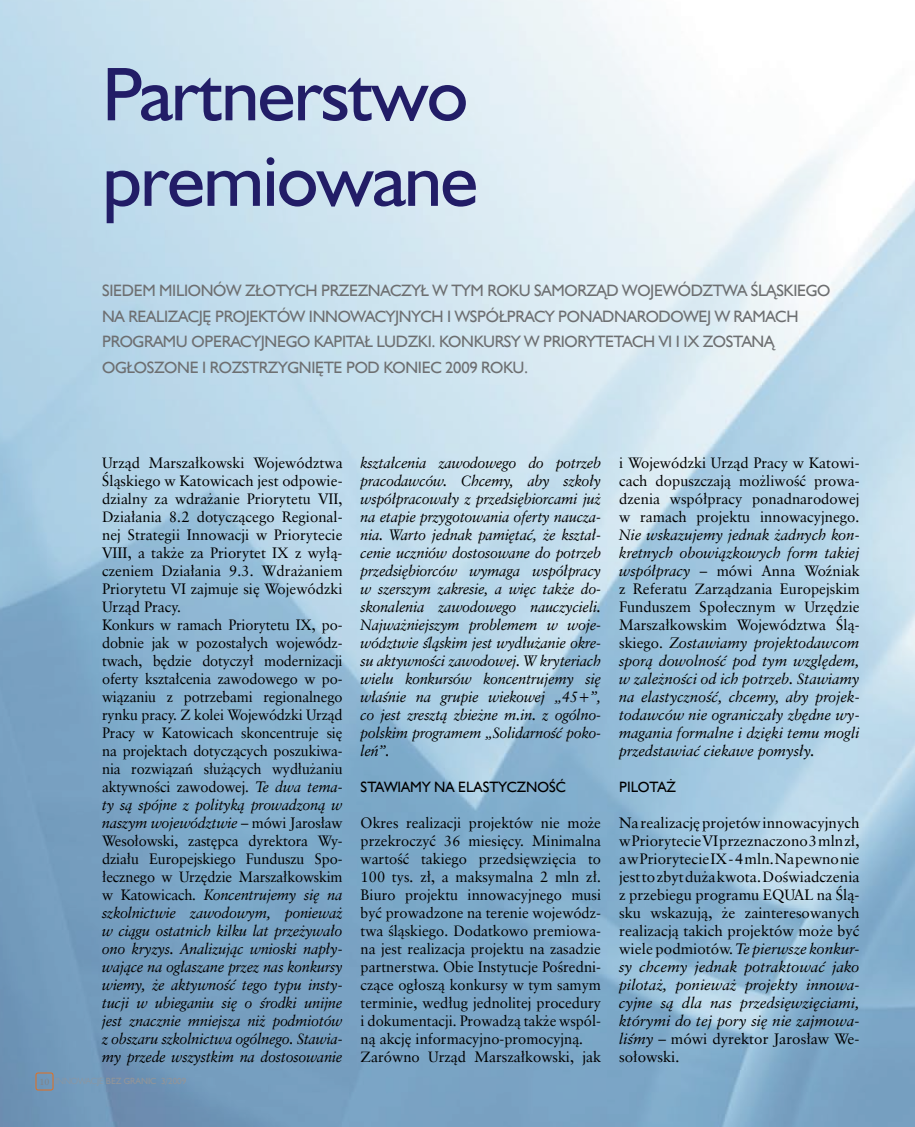
<style>
.page{position:relative;width:915px;height:1127px;background:#fff}
.page>*{position:absolute;margin:0;border:0;box-sizing:border-box;transform-origin:0 0}
.t1{font:76.5px/85.5px "Humanst 521 EU";letter-spacing:-.02em;color:#221d67}
.t2{font:16.5px "Humanst 521 EU";letter-spacing:-.02em;color:#6d6f71}
.t3{font:15px/18px "Class Garmnd EU";color:#000}
.t4{font:italic 15px/18px "Class Garmnd EU";color:#000;text-align:justify}
.t5{font:15px "Humanst 521 EU";color:#000}
.t6{font:9px "Humanst 521 Lt EU";color:#939598}
.t7{font:9px "Humanst 521 EU";color:#939598}
.s1{font-style:italic}
.s2{font-family:"Class Garmnd EU";color:#808285}
.s3{font-family:"Humanst 521 EU"}
.s4{font-style:normal}
</style>
<div class="page">
<img style="left:0;top:0;width:914px;height:1127px">
<div style="left:36px;top:1073px;width:17px;height:17px;border:1px solid #e36f1e;border-radius:2px"></div>
<h1 class="t1" style="left:102px;top:51px;width:377px">PARTNERSTWO<br>PREMIOWANE</h1>
<p class="t2" style="left:102px;top:280px;width:18px">SIEDEM</p>
<p class="t2" style="left:159px;top:280px;width:12px">MILIONÓW</p>
<p class="t2" style="left:245px;top:280px;width:12px">ZŁOTYCH</p>
<p class="t2" style="left:321px;top:280px;width:11px">PRZEZNACZYŁ</p>
<p class="t2" style="left:432px;top:280px;width:31px">W TYM</p>
<p class="t2" style="left:487px;top:280px;width:12px">ROKU</p>
<p class="t2" style="left:534px;top:280px;width:12px">SAMORZĄD</p>
<p class="t2" style="left:622px;top:280px;width:13px">WOJEWÓDZTWA</p>
<p class="t2" style="left:750px;top:280px;width:10px">ŚLĄSKIEGO</p>
<p class="t2" style="left:102px;top:306px;width:36px">NA REALIZACJĘ</p>
<p class="t2" style="left:215px;top:306px;width:11px">PROJEKTÓW</p>
<p class="t2" style="left:309px;top:306px;width:12px">INNOWACYJNYCH</p>
<p class="t2" style="left:447px;top:306px;width:19px">I WSPÓŁPRACY</p>
<p class="t2" style="left:558px;top:306px;width:12px">PONADNARODOWEJ</p>
<p class="t2" style="left:714px;top:306px;width:31px">W RAMACH</p>
<p class="t2" style="left:102px;top:331px;width:21px">PROGRAMU</p>
<p class="t2" style="left:191px;top:331px;width:24px">OPERACYJNEGO</p>
<p class="t2" style="left:314px;top:331px;width:20px">KAPITAŁ</p>
<p class="t2" style="left:376px;top:331px;width:18px">LUDZKI</p>
<p class="t2" style="left:431px;top:331px;width:29px">. KONKURSY</p>
<p class="t2" style="left:524px;top:331px;width:38px">W PRIORYTETACH</p>
<p class="t2" style="left:658px;top:331px;width:56px">VI I IX ZOSTANĄ</p>
<p class="t2" style="left:102px;top:357px;width:12px">OGŁOSZONE</p>
<p class="t2" style="left:202px;top:357px;width:18px">I ROZSTRZYGNIĘTE</p>
<p class="t2" style="left:346px;top:357px;width:12px">POD</p>
<p class="t2" style="left:383px;top:357px;width:11px">KONIEC</p>
<p class="t2" style="left:445px;top:357px;width:48px">2009 ROKU</p>
<p class="t2" style="left:524px;top:357px;width:6px">.</p>
<p class="t3" style="left:102px;top:454px;width:242px">Urząd Marszałkowski Województwa Śląskiego w Katowicach jest odpowie&shy;dzialny za wdrażanie Priorytetu VII, Działania 8.2 dotyczącego Regional&shy;nej Strategii Innowacji w Priorytecie VIII, a także za Priorytet IX z wyłą&shy;czeniem Działania 9.3. Wdrażaniem Priorytetu VI zajmuje się Wojewódzki Urząd Pracy.<br>Konkurs w ramach Priorytetu IX, po&shy;dobnie jak w pozostałych wojewódz&shy;twach, będzie dotyczył modernizacji oferty kształcenia zawodowego w po&shy;wiązaniu z potrzebami regionalnego rynku pracy. Z kolei Wojewódzki Urząd Pracy w Katowicach skoncentruje się na projektach dotyczących poszukiwa&shy;nia rozwiązań służących wydłużaniu aktywności zawodowej. <span class="s1">Te dwa tema&shy;ty są spójne z polityką prowadzoną w naszym województwie</span> – mówi Jarosław Wesołowski, zastępca dyrektora Wy&shy;działu Europejskiego Funduszu Spo&shy;łecznego w Urzędzie Marszałkowskim w Katowicach. <span class="s1">Koncentrujemy się na szkolnictwie zawodowym, ponieważ w ciągu ostatnich kilku lat przeżywało ono kryzys. Analizując wnioski napły&shy;wające na ogłaszane przez nas konkursy wiemy, że aktywność tego typu insty&shy;tucji w ubieganiu się o środki unijne jest znacznie mniejsza niż podmiotów z obszaru szkolnictwa ogólnego. Stawia&shy;my przede wszystkim na dostosowanie</span></p>
<p class="t4" style="left:360px;top:454px;width:242px">kształcenia zawodowego do potrzeb pracodawców. Chcemy, aby szkoły współpracowały z przedsiębiorcami już na etapie przygotowania oferty naucza&shy;nia. Warto jednak pamiętać, że kształ&shy;cenie uczniów dostosowane do potrzeb przedsiębiorców wymaga współpracy w szerszym zakresie, a więc także do&shy;skonalenia zawodowego nauczycieli.<br>Najważniejszym problemem w woje&shy;wództwie śląskim jest wydłużanie okre&shy;su aktywności zawodowej. W kryteriach wielu konkursów koncentrujemy się właśnie na grupie wiekowej „45+”, co jest zresztą zbieżne m.in. z ogólno&shy;polskim programem „Solidarność poko&shy;leń”.</p>
<p class="t5" style="left:360px;top:778px;width:207px">STAWIAMY NA ELASTYCZNOŚĆ</p>
<p class="t3" style="left:360px;top:814px;width:242px">Okres realizacji projektów nie może przekroczyć 36 miesięcy. Minimalna wartość takiego przedsięwzięcia to 100 tys. zł, a maksymalna 2 mln zł.<br>Biuro projektu innowacyjnego musi być prowadzone na terenie wojewódz&shy;twa śląskiego. Dodatkowo premiowa&shy;na jest realizacja projektu na zasadzie partnerstwa. Obie Instytucje Pośredni&shy;czące ogłoszą konkursy w tym samym terminie, według jednolitej procedury i dokumentacji. Prowadzą także wspól&shy;ną akcję informacyjno-promocyjną.<br>Zarówno Urząd Marszałkowski, jak</p>
<p class="t6" style="left:39px;top:1076px;width:73px"><span class="s2">10</span> INNOWACJE <span class="s3">BEZ</span></p>
<p class="t7" style="left:124px;top:1076px;width:7px">GRANIC</p>
<p class="t7" style="left:161px;top:1076px;width:27px">3/2009</p>
<p class="t3" style="left:619px;top:454px;width:242px;text-align:justify">i Wojewódzki Urząd Pracy w Katowi&shy;cach dopuszczają możliwość prowa&shy;dzenia współpracy ponadnarodowej w ramach projektu innowacyjnego.</p>
<p class="t4" style="left:619px;top:526px;width:242px">Nie wskazujemy jednak żadnych kon&shy;kretnych obowiązkowych form takiej współpracy <span class="s4">– mówi Anna Woźniak z Referatu Zarządzania Europejskim Funduszem Społecznym w Urzędzie Marszałkowskim Województwa Ślą&shy;skiego.</span> Zostawiamy projektodawcom sporą dowolność pod tym względem, w zależności od ich potrzeb. Stawiamy na elastyczność, chcemy, aby projek&shy;todawców nie ograniczały zbędne wy&shy;magania formalne i dzięki temu mogli przedstawiać ciekawe pomysły.</p>
<p class="t5" style="left:619px;top:778px;width:58px">PILOTAŻ</p>
<p class="t3" style="left:619px;top:814px;width:242px;text-align:justify">Na realizację projetów innowacyjnych w Priorytecie VI przeznaczono 3 mln zł, a w Priorytecie IX - 4 mln. Na pewno nie jest to zbyt duża kwota. Doświadczenia z przebiegu programu EQUAL na Ślą&shy;sku wskazują, że zainteresowanych realizacją takich projektów może być wiele podmiotów. <span class="s1">Te pierwsze konkur&shy;sy chcemy jednak potraktować jako pilotaż, ponieważ projekty innowa&shy;cyjne są dla nas przedsięwzięciami, którymi do tej pory się nie zajmowa&shy;liśmy</span> – mówi dyrektor Jarosław We&shy;sołowski.</p>
</div>
